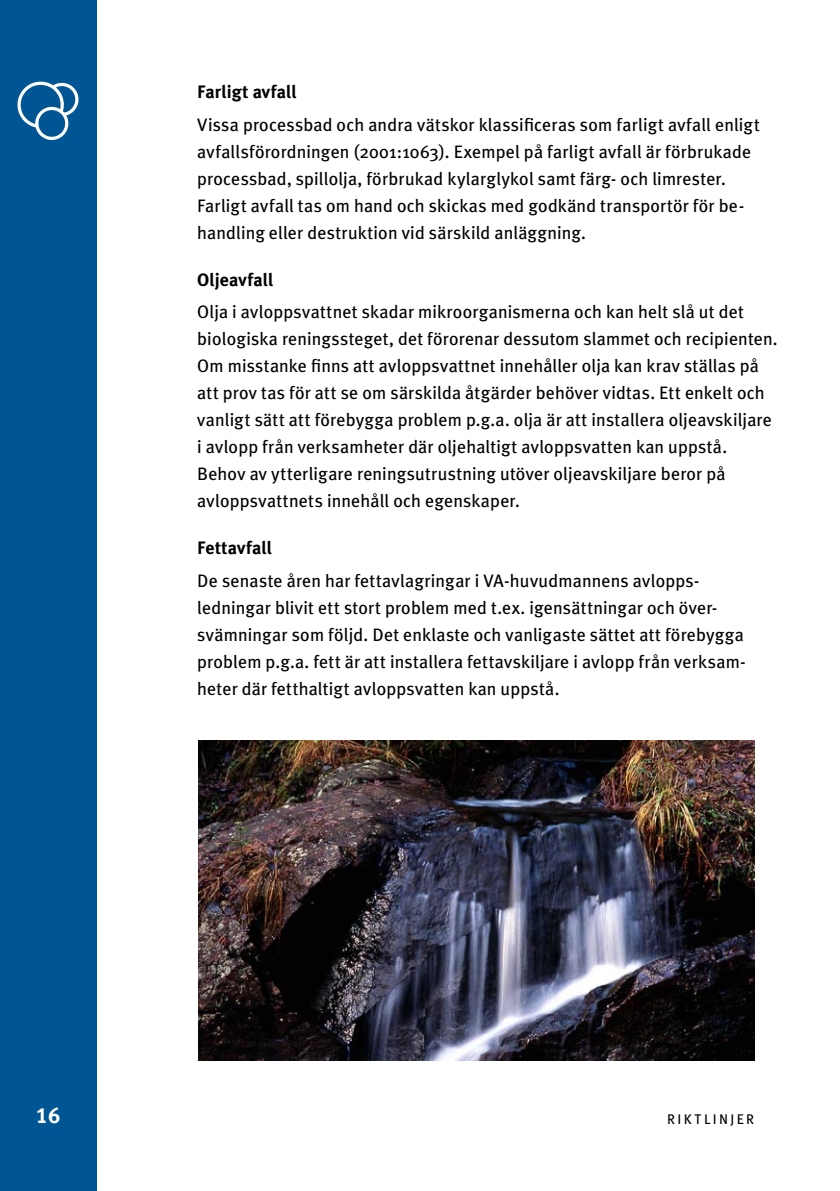
<style>
.page{position:relative;width:840px;height:1191px;background:#fff}
.page>*{position:absolute;margin:0;border:0;box-sizing:border-box;transform-origin:0 0}
.t1{font:22px "Meta Bold LF";color:#fff}
.t2{font:18px/27px "Meta Plus";letter-spacing:.01em;color:#000}
.t3{font:700 18px "Meta Plus";color:#000}
.t4{font:14px "Meta Plus";letter-spacing:.165em;color:#000}
</style>
<div class="page">
<div style="left:0;top:0;width:96px;height:1191px;background:#005595"></div>
<svg style="left:17px;top:82px;width:61px;height:58px"></svg>
<img style="left:198px;top:740px;width:556px;height:320px">
<p class="t3" style="left:197px;top:81px;width:101px">Farligt avfall</p>
<p class="t2" style="left:197px;top:111px;width:564px">Vissa processbad och andra vätskor klassificeras som farligt avfall enligt avfallsförordningen (2001:1063). Exempel på farligt avfall är förbrukade processbad, spillolja, förbrukad kylarglykol samt färg- och limrester.<br>Farligt avfall tas om hand och skickas med godkänd transportör för be&shy;handling eller destruktion vid särskild anläggning.</p>
<p class="t3" style="left:197px;top:269px;width:78px">Oljeavfall</p>
<p class="t2" style="left:197px;top:298px;width:581px">Olja i avloppsvattnet skadar mikroorganismerna och kan helt slå ut det biologiska reningssteget, det förorenar dessutom slammet och recipienten.<br>Om misstanke finns att avloppsvattnet innehåller olja kan krav ställas på att prov tas för att se om särskilda åtgärder behöver vidtas. Ett enkelt och vanligt sätt att förebygga problem p.g.a. olja är att installera oljeavskiljare i avlopp från verksamheter där oljehaltigt avloppsvatten kan uppstå.<br>Behov av ytterligare reningsutrustning utöver oljeavskiljare beror på avloppsvattnets innehåll och egenskaper.</p>
<p class="t3" style="left:197px;top:537px;width:76px">Fettavfall</p>
<p class="t2" style="left:197px;top:567px;width:550px">De senaste åren har fettavlagringar i VA-huvudmannens avlopps&shy;ledningar blivit ett stort problem med t.ex. igensättningar och över&shy;svämningar som följd. Det enklaste och vanligaste sättet att förebygga problem p.g.a. fett är att installera fettavskiljare i avlopp från verksam&shy;heter där fetthaltigt avloppsvatten kan uppstå.</p>
<p class="t1" style="left:36px;top:1102px;width:24px">16</p>
<p class="t4" style="left:666px;top:1111px;width:89px">RIKTLINJER</p>
</div>
